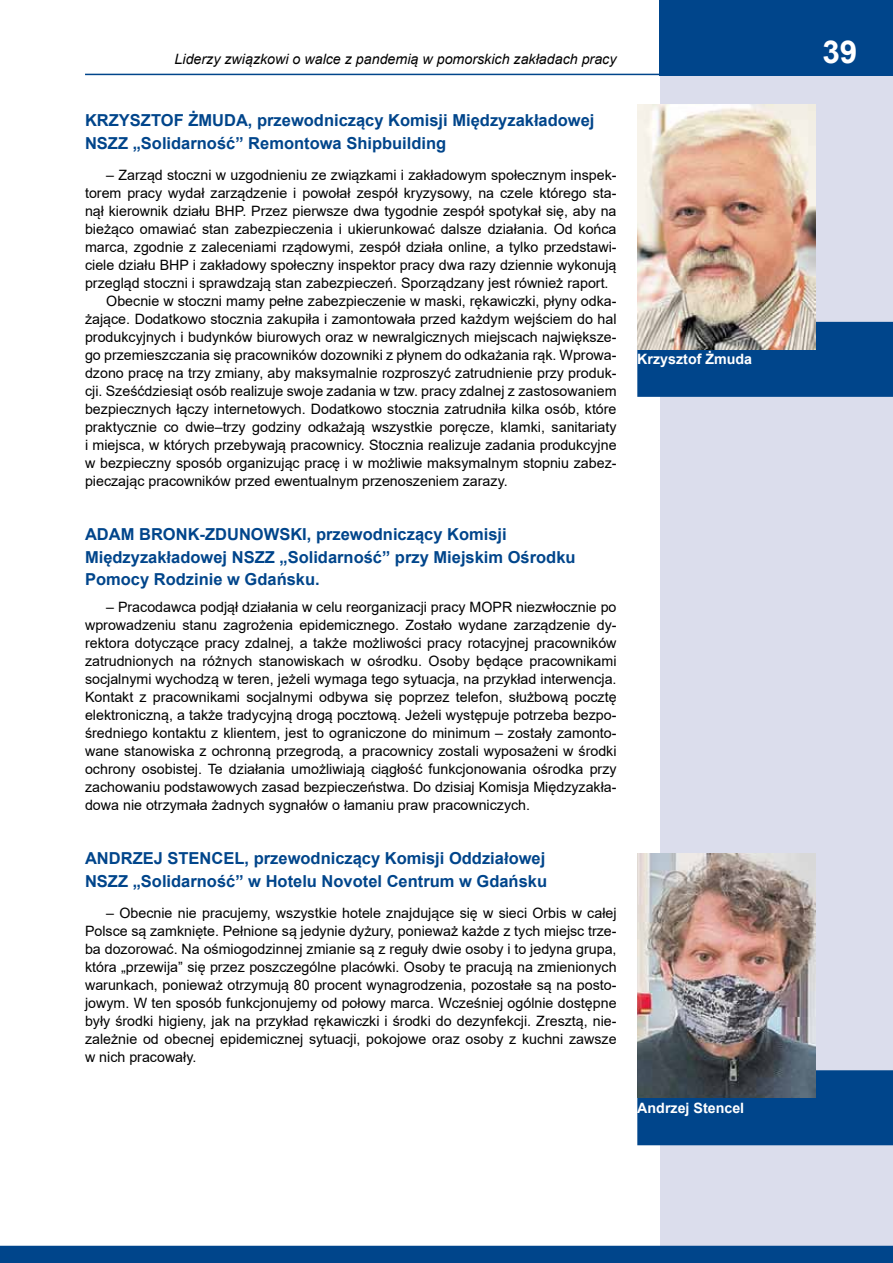
<style>
.page{position:relative;width:893px;height:1263px;background:#fff}
.page>*{position:absolute;margin:0;border:0;box-sizing:border-box;transform-origin:0 0}
.t1{font:700 31.5px "Arial";color:#fff}
.t2{font:700 16.5px/22.5px "Arial";color:#00458b}
.t3{font:14.25px/18px "Arial";color:#000;text-align:justify}
.t4{font:italic 14.25px "Arial";color:#000}
.t5{font:700 14.25px "Arial";color:#fff}
</style>
<div class="page">
<div style="left:660px;top:52px;width:233px;height:1211px;background:#dbddec"></div>
<div style="left:660px;top:0;width:233px;height:75px;background:#00458b"></div>
<hr style="left:85px;top:74px;width:575px;height:1px;background:#00458b">
<div style="left:0;top:1246px;width:893px;height:17px;background:#00458b"></div>
<div style="left:637px;top:322px;width:256px;height:75px;background:#00458b"></div>
<img style="left:637px;top:105px;width:178px;height:244px">
<div style="left:637px;top:1070px;width:256px;height:75px;background:#00458b"></div>
<img style="left:637px;top:853px;width:178px;height:244px">
<p class="t4" style="left:175px;top:50px;width:443px">Liderzy związkowi o walce z pandemią w pomorskich zakładach pracy</p>
<p class="t2" style="left:85px;top:109px;width:511px">KRZYSZTOF ŻMUDA, przewodniczący Komisji Międzyzakładowej<br>NSZZ „Solidarność” Remontowa Shipbuilding</p>
<p class="t3" style="left:106px;top:166px;width:512px">– Zarząd stoczni w uzgodnieniu ze związkami i zakładowym społecznym inspek-</p>
<p class="t3" style="left:85px;top:184px;width:533px">torem pracy wydał zarządzenie i powołał zespół kryzysowy, na czele którego sta-</p>
<p class="t3" style="left:85px;top:202px;width:533px">nął kierownik działu BHP. Przez pierwsze dwa tygodnie zespół spotykał się, aby na</p>
<p class="t3" style="left:85px;top:220px;width:533px">bieżąco omawiać stan zabezpieczenia i ukierunkować dalsze działania. Od końca</p>
<p class="t3" style="left:85px;top:238px;width:533px">marca, zgodnie z zaleceniami rządowymi, zespół działa online, a tylko przedstawi-</p>
<p class="t3" style="left:85px;top:256px;width:533px">ciele działu BHP i zakładowy społeczny inspektor pracy dwa razy dziennie wykonują</p>
<p class="t3" style="left:85px;top:274px;width:525px">przegląd stoczni i sprawdzają stan zabezpieczeń. Sporządzany jest również raport.</p>
<p class="t3" style="left:106px;top:292px;width:512px">Obecnie w stoczni mamy pełne zabezpieczenie w maski, rękawiczki, płyny odka-</p>
<p class="t3" style="left:85px;top:310px;width:533px">żające. Dodatkowo stocznia zakupiła i zamontowała przed każdym wejściem do hal</p>
<p class="t3" style="left:85px;top:328px;width:533px">produkcyjnych i budynków biurowych oraz w newralgicznych miejscach największe-</p>
<p class="t3" style="left:85px;top:346px;width:533px">go przemieszczania się pracowników dozowniki z płynem do odkażania rąk. Wprowa-</p>
<p class="t3" style="left:85px;top:364px;width:533px">dzono pracę na trzy zmiany, aby maksymalnie rozproszyć zatrudnienie przy produk-</p>
<p class="t3" style="left:85px;top:382px;width:533px">cji. Sześćdziesiąt osób realizuje swoje zadania w tzw. pracy zdalnej z zastosowaniem</p>
<p class="t3" style="left:85px;top:400px;width:533px">bezpiecznych łączy internetowych. Dodatkowo stocznia zatrudniła kilka osób, które</p>
<p class="t3" style="left:85px;top:418px;width:533px">praktycznie co dwie–trzy godziny odkażają wszystkie poręcze, klamki, sanitariaty</p>
<p class="t3" style="left:85px;top:436px;width:533px">i miejsca, w których przebywają pracownicy. Stocznia realizuje zadania produkcyjne</p>
<p class="t3" style="left:85px;top:454px;width:533px">w bezpieczny sposób organizując pracę i w możliwie maksymalnym stopniu zabez-</p>
<p class="t3" style="left:85px;top:472px;width:424px">pieczając pracowników przed ewentualnym przenoszeniem zarazy.</p>
<p class="t2" style="left:85px;top:523px;width:492px">ADAM BRONK-ZDUNOWSKI , przewodniczący Komisji<br>Międzyzakładowej NSZZ „Solidarność” przy Miejskim Ośrodku<br>Pomocy Rodzinie w Gdańsku.</p>
<p class="t3" style="left:106px;top:598px;width:387px">– Pracodawca podjął działania w celu reorganizacji pracy MOPR</p>
<p class="t3" style="left:85px;top:598px;width:533px;text-indent:431px">niezwłocznie po wprowadzeniu stanu zagrożenia epidemicznego. Zostało wydane zarządzenie dy&shy;rektora dotyczące pracy zdalnej, a także możliwości pracy rotacyjnej pracowników zatrudnionych na różnych stanowiskach w ośrodku. Osoby będące pracownikami socjalnymi wychodzą w teren, jeżeli wymaga tego sytuacja, na przykład interwencja.<br>Kontakt z pracownikami socjalnymi odbywa się poprzez telefon, służbową pocztę elektroniczną, a także tradycyjną drogą pocztową. Jeżeli występuje potrzeba bezpo&shy;średniego kontaktu z klientem, jest to ograniczone do minimum – zostały zamonto&shy;wane stanowiska z ochronną przegrodą, a pracownicy zostali wyposażeni w środki ochrony osobistej. Te działania umożliwiają ciągłość funkcjonowania ośrodka przy zachowaniu podstawowych zasad bezpieczeństwa. Do dzisiaj Komisja Międzyzakła&shy;dowa nie otrzymała żadnych sygnałów o łamaniu praw pracowniczych.</p>
<p class="t2" style="left:85px;top:847px;width:464px">ANDRZEJ STENCEL, przewodniczący Komisji Oddziałowej<br>NSZZ „Solidarność” w Hotelu Novotel Centrum w Gdańsku</p>
<p class="t3" style="left:85px;top:904px;width:533px;text-indent:21px">– Obecnie nie pracujemy, wszystkie hotele znajdujące się w sieci Orbis w całej Polsce są zamknięte. Pełnione są jedynie dyżury, ponieważ każde z tych miejsc trze&shy;ba dozorować. N a ośmiogodzinnej zmianie są z reguły dwie osoby i to jedyna grupa, która „przewija” się przez poszczególne placówki. Osoby te pracują na zmienionych warunkach, ponieważ otrzymują 80 procent wynagrodzenia, pozostałe są na posto&shy;jowym. W ten sposób funkcjonujemy od połowy marca. Wcześniej ogólnie dostępne były środki higieny, jak na przykład rękawiczki i środki do dezynfekcji. Zresztą, nie&shy;zależnie od obecnej epidemicznej sytuacji, pokojowe oraz osoby z kuchni zawsze w nich pracowały.</p>
<p class="t5" style="left:637px;top:349px;width:116px">Krzysztof Żmuda</p>
<p class="t5" style="left:637px;top:1097px;width:108px">Andrzej Stencel</p>
<h1 class="t1" style="left:822px;top:30px;width:37px">39</h1>
</div>
